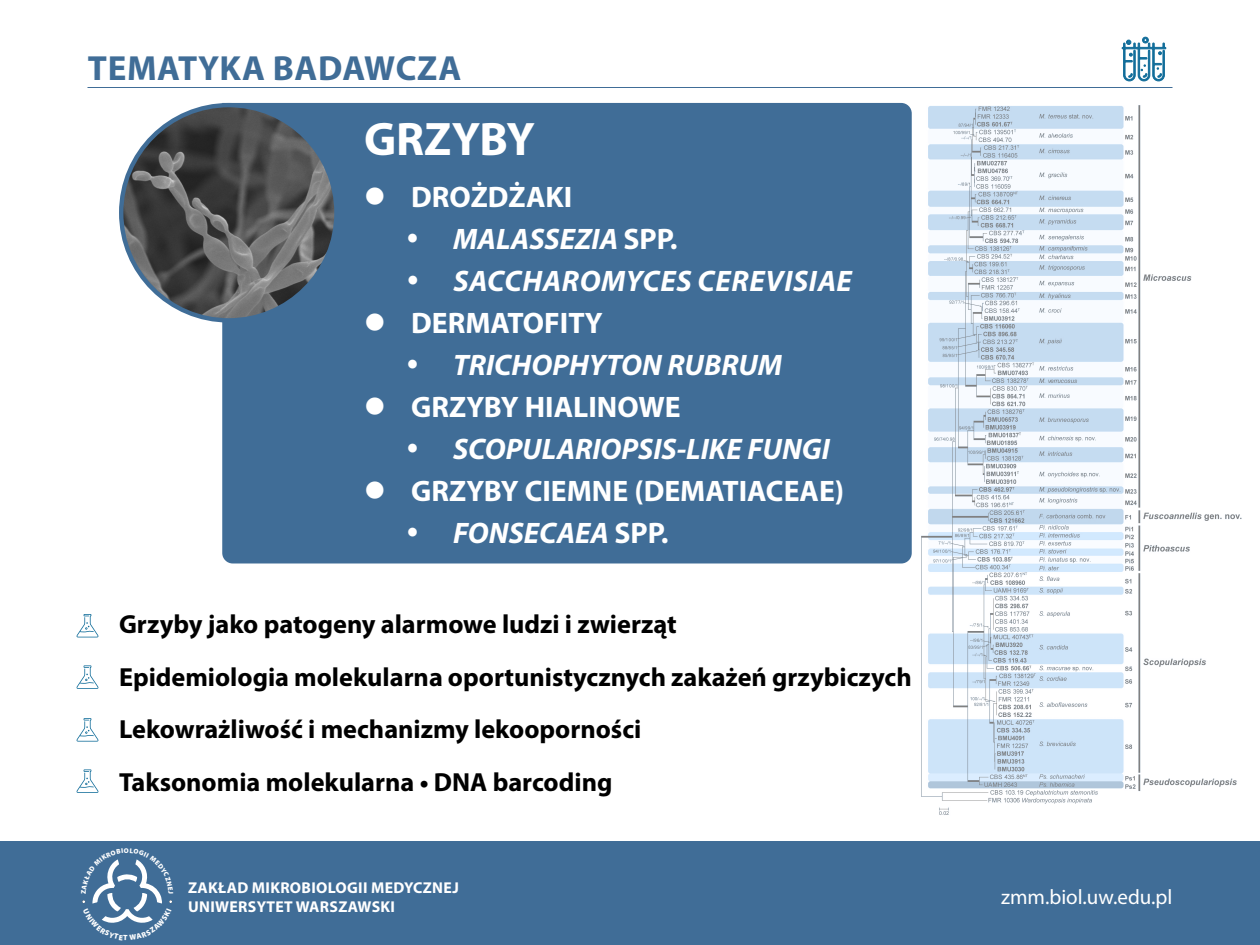
<style>
.page{position:relative;width:1260px;height:945px;background:#fff}
.page>*{position:absolute;margin:0;border:0;box-sizing:border-box;transform-origin:0 0}
.t1{font:700 47.25px "Myriad Pro";color:#fff}
.t2{font:700 35px "Myriad Pro";letter-spacing:.02em;color:#406d97}
.t3{font:700 29.75px/42px "Myriad Pro";color:#fff}
.t4{font:italic 700 29.75px/42px "Myriad Pro";letter-spacing:.02em;color:#fff}
.t5{font:italic 700 29.75px "Myriad Pro";color:#fff}
.t6{font:700 26.25px "Myriad Pro";color:#000}
.t7{font:21px "Myriad Pro";color:#fff}
.t8{font:700 15.75px/18.9px "Myriad Pro";letter-spacing:.02em;color:#fff}
.s1{font-style:normal}
.s2{font-style:italic}
</style>
<div class="page">
<div style="left:0;top:842px;width:1260px;height:103px;background:#406d97"></div>
<hr style="left:88px;top:87px;width:1084px;height:1px;background:#406d97">
<img style="left:921px;top:105px;width:321px;height:710px">
<div style="left:222px;top:103px;width:690px;height:460px;background:#406d97"></div>
<svg style="left:1121px;top:37px;width:46px;height:45px"></svg>
<img style="left:121px;top:105px;width:215px;height:215px;border-radius:108px">
<svg style="left:76px;top:769px;width:23px;height:24px"></svg>
<svg style="left:76px;top:718px;width:23px;height:24px"></svg>
<svg style="left:76px;top:665px;width:23px;height:24px"></svg>
<svg style="left:76px;top:614px;width:23px;height:23px"></svg>
<svg style="left:366px;top:188px;width:18px;height:17px"></svg>
<svg style="left:408px;top:234px;width:9px;height:9px"></svg>
<svg style="left:409px;top:276px;width:8px;height:9px"></svg>
<svg style="left:366px;top:314px;width:18px;height:17px"></svg>
<svg style="left:408px;top:360px;width:9px;height:9px"></svg>
<svg style="left:366px;top:398px;width:18px;height:17px"></svg>
<svg style="left:408px;top:444px;width:9px;height:9px"></svg>
<svg style="left:366px;top:482px;width:18px;height:17px"></svg>
<svg style="left:408px;top:528px;width:9px;height:9px"></svg>
<svg style="left:82px;top:859px;width:90px;height:64px"></svg>
<h2 class="t2" style="left:88px;top:45px;width:375px">TEMATYKA BADAWCZA</h2>
<h1 class="t1" style="left:364px;top:108px;width:172px">GRZYBY</h1>
<p class="t4" style="left:453px;top:175px;width:400px;text-indent:-42px"><span class="s1">DROŻDŻAKI<br></span>MALASSEZIA <span class="s1">SPP.<br></span>SACCHAROMYCES CEREVISIAE</p>
<p class="t3" style="left:411px;top:301px;width:193px">DERMATOFITY</p>
<p class="t5" style="left:453px;top:346px;width:331px">TRICHOPHYTON RUBRUM</p>
<p class="t3" style="left:411px;top:385px;width:271px">GRZYBY HIALINOWE</p>
<p class="t5" style="left:453px;top:430px;width:378px">SCOPULARIOPSIS-LIKE FUNGI</p>
<p class="t3" style="left:453px;top:469px;width:393px;text-indent:-42px">GRZYBY CIEMNE (DEMATIACEAE)<br><span class="s2">FONSECAEA</span> SPP.</p>
<p class="t6" style="left:88px;top:607px;width:591px">• Grzyby jako patogeny alarmowe ludzi i zwierząt</p>
<p class="t6" style="left:88px;top:660px;width:826px">• Epidemiologia molekularna oportunistycznych zakażeń grzybiczych</p>
<p class="t6" style="left:88px;top:712px;width:555px">• Lekowrażliwość i mechanizmy lekooporności</p>
<p class="t6" style="left:88px;top:765px;width:526px">• Taksonomia molekularna • DNA barcoding</p>
<p class="t8" style="left:188px;top:878px;width:272px">ZAKŁAD MIKROBIOLOGII MEDYCZNEJ<br>UNIWERSYTET WARSZAWSKI</p>
<p class="t7" style="left:1001px;top:884px;width:173px">zmm.biol.uw.edu.pl</p>
</div>
